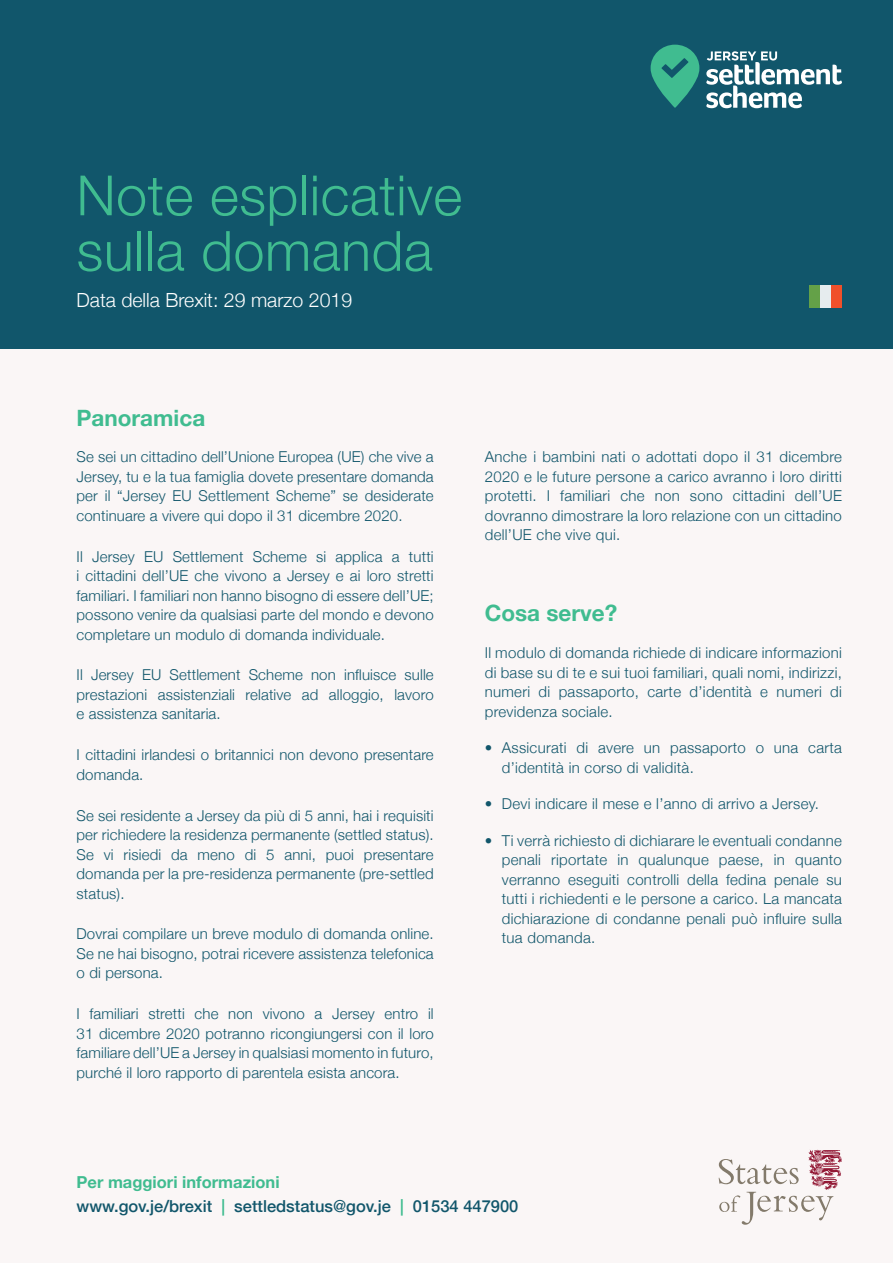
<style>
.page{position:relative;width:893px;height:1263px;background:#faf6f6}
.page>*{position:absolute;margin:0;border:0;box-sizing:border-box;transform-origin:0 0}
.t1{font:300 55.5px/55.5px "Helvetica Neue";letter-spacing:.01em;color:#40bc90}
.t2{font:700 22.5px "Helvetica Neue";color:#40bc90}
.t3{font:300 19.5px "Helvetica Neue";color:#fff}
.t4{font:500 16.5px/24px "Helvetica Neue";color:#11566b}
.t5{font:300 15px/19.5px "Helvetica Neue";letter-spacing:.01em;color:#11566b;text-align:justify}
.s1{font-weight:700;color:#40bc90}
.s2{color:#40bc90}
</style>
<div class="page">
<div style="left:0;top:0;width:893px;height:349px;background:#11566b"></div>
<svg style="left:651px;top:45px;width:48px;height:63px"></svg>
<svg style="left:706px;top:51px;width:136px;height:57px"></svg>
<svg style="left:719px;top:1150px;width:123px;height:75px"></svg>
<div style="left:819px;top:285px;width:12px;height:22px;background:#e6ecee"></div>
<div style="left:831px;top:285px;width:11px;height:22px;background:#f0502a"></div>
<div style="left:809px;top:285px;width:10px;height:22px;background:#64a148"></div>
<h1 class="t1" style="left:77px;top:164px;width:387px">Note esplicative sulla domanda</h1>
<h3 class="t3" style="left:77px;top:284px;width:277px">Data della Brexit: 29 marzo 2019</h3>
<h2 class="t2" style="left:77px;top:400px;width:130px">Panoramica</h2>
<p class="t5" style="left:77px;top:446px;width:359px">Se sei un cittadino dell’Unione Europea (UE) che vive a Jersey, tu e la tua famiglia dovete presentare domanda per il “Jersey EU Settlement Scheme” se desiderate continuare a vivere qui dopo il 31 dicembre 2020.</p>
<p class="t5" style="left:77px;top:545px;width:359px">Il Jersey EU Settlement Scheme si applica a tutti i cittadini dell’UE che vivono a Jersey e ai loro stretti familiari. I familiari non hanno bisogno di essere dell’UE; possono venire da qualsiasi parte del mondo e devono completare un modulo di domanda individuale.</p>
<p class="t5" style="left:77px;top:664px;width:359px">Il Jersey EU Settlement Scheme non influisce sulle prestazioni assistenziali relative ad alloggio, lavoro e assistenza sanitaria.</p>
<p class="t5" style="left:77px;top:744px;width:359px">I cittadini irlandesi o britannici non devono presentare domanda.</p>
<p class="t5" style="left:77px;top:804px;width:359px">Se sei residente a Jersey da più di 5 anni, hai i requisiti per richiedere la residenza permanente (settled status).<br>Se vi risiedi da meno di 5 anni, puoi presentare domanda per la pre-residenza permanente (pre-settled status).</p>
<p class="t5" style="left:77px;top:923px;width:359px">Dovrai compilare un breve modulo di domanda online.<br>Se ne hai bisogno, potrai ricevere assistenza telefonica o di persona.</p>
<p class="t5" style="left:77px;top:1003px;width:359px">I familiari stretti che non vivono a Jersey entro il 31 dicembre 2020 potranno ricongiungersi con il loro familiare dell’UE a Jersey in qualsiasi momento in futuro, purché il loro rapporto di parentela esista ancora.</p>
<p class="t5" style="left:485px;top:446px;width:359px">Anche i bambini nati o adottati dopo il 31 dicembre 2020 e le future persone a carico avranno i loro diritti protetti. I familiari che non sono cittadini dell’UE dovranno dimostrare la loro relazione con un cittadino dell’UE che vive qui.</p>
<h2 class="t2" style="left:485px;top:596px;width:134px">Cosa serve?</h2>
<p class="t5" style="left:485px;top:642px;width:359px">Il modulo di domanda richiede di indicare informazioni di base su di te e sui tuoi familiari, quali nomi, indirizzi, numeri di passaporto, carte d’identità e numeri di previdenza sociale.</p>
<p class="t5" style="left:502px;top:737px;width:342px;text-indent:-17px">• Assicurati di avere un passaporto o una carta d’identità in corso di validità.</p>
<p class="t5" style="left:485px;top:793px;width:336px">• Devi indicare il mese e l’anno di arrivo a Jersey.</p>
<p class="t5" style="left:502px;top:829px;width:342px;text-indent:-17px">• Ti verrà richiesto di dichiarare le eventuali condanne penali riportate in qualunque paese, in quanto verranno eseguiti controlli della fedina penale su tutti i richiedenti e le persone a carico. La mancata dichiarazione di condanne penali può influire sulla tua domanda.</p>
<p class="t4" style="left:77px;top:1168px;width:443px"><span class="s1">Per maggiori informazioni<br></span>www.gov.je/brexit <span class="s2">|</span> settledstatus@gov.je <span class="s2">|</span> 01534 447900</p>
</div>
